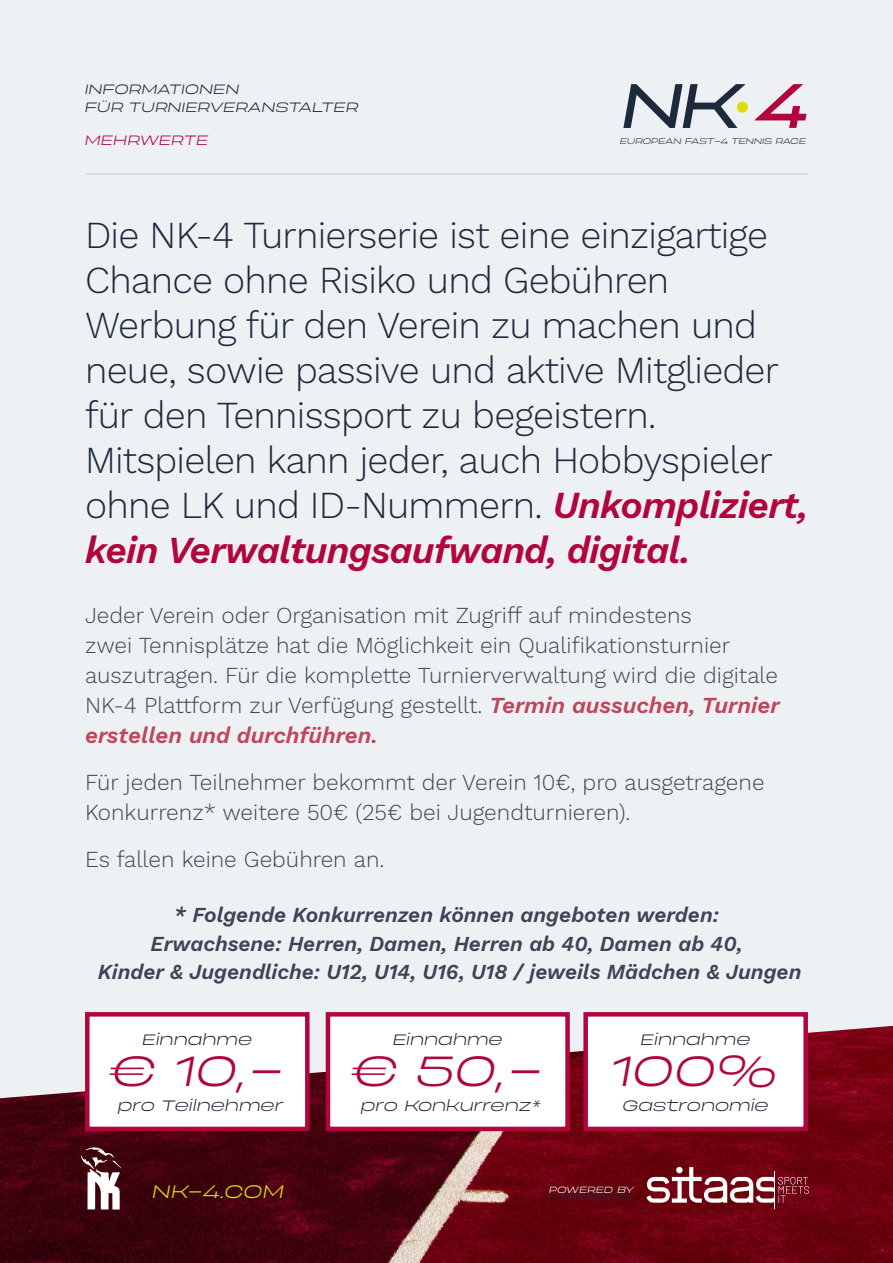
<style>
.page{position:relative;width:893px;height:1263px;background:#eef1f4}
.page>*{position:absolute;margin:0;border:0;box-sizing:border-box;transform-origin:0 0}
.t1{font:italic 300 42px "Phonk Sans";color:#b0063d}
.t2{font:300 37.5px/45px "Work Sans";letter-spacing:-.02em;color:#1d2a3c}
.t3{font:300 22.5px/30px "Work Sans";color:#404255}
.t4{font:italic 600 21px/28.5px "Work Sans";color:#404255;text-align:center}
.t5{font:italic 300 18px "Phonk Sans";color:#dedc00}
.t6{font:italic 300 15px "Phonk Sans";color:#1d2a3c}
.t7{font:italic 300 13.5px/18px "Phonk Sans";color:#1d2a3c}
.t8{font:italic 300 13.5px "Phonk Sans";letter-spacing:.01em;color:#b0063d}
.t9{font:italic 300 9px "Phonk Sans";letter-spacing:.01em;color:#1d2a3c}
.t10{font:italic 300 9px "Phonk Sans";letter-spacing:.01em;color:#fff}
.t11{font:italic 300 8.1px "Phonk Sans";letter-spacing:-.02em;color:#1d2a3c}
.s1{font-weight:600;font-style:italic;color:#b0063d}
.s2{font-weight:600;font-style:italic;color:#c0455a}
</style>
<div class="page">
<img style="left:0;top:1026px;width:893px;height:237px">
<svg style="left:646px;top:1167px;width:163px;height:36px;background:#9a4f58"></svg>
<hr style="left:774px;top:1171px;width:1px;height:37px;background:#fff">
<svg style="left:81px;top:1147px;width:41px;height:62px;background:#8f6d73"></svg>
<hr style="left:86px;top:174px;width:722px;height:1px;background:#c7c4cb">
<svg style="left:754px;top:84px;width:52px;height:44px"></svg>
<div style="left:737px;top:102px;width:11px;height:11px;background:#dedc00;border-radius:50%"></div>
<svg style="left:623px;top:84px;width:123px;height:44px"></svg>
<div style="left:85px;top:1012px;width:225px;height:119px;background:#fff;border:4px solid #b0063d"></div>
<div style="left:583px;top:1012px;width:225px;height:119px;background:#fff;border:4px solid #b0063d"></div>
<div style="left:326px;top:1012px;width:244px;height:119px;background:#fff;border:4px solid #b0063d"></div>
<p class="t7" style="left:85px;top:79px;width:275px">INFORMATIONEN<br>FÜR TURNIERVERANSTALTER</p>
<p class="t8" style="left:85px;top:130px;width:125px">MEHRWERTE</p>
<p class="t11" style="left:620px;top:136px;width:188px">EUROPEAN FAST-4 TENNIS RACE</p>
<p class="t2" style="left:85px;top:214px;width:724px">Die NK-4 Turnierserie ist eine einzigartige Chance ohne Risiko und Gebühren Werbung für den Verein zu machen und neue, sowie passive und aktive Mitglieder für den Tennissport zu begeistern.<br>Mitspielen kann jeder, auch Hobbyspieler ohne LK und ID-Nummern. <span class="s1">Unkompliziert, kein Verwaltungsaufwand, digital.</span></p>
<p class="t3" style="left:85px;top:601px;width:696px">Jeder Verein oder Organisation mit Zugriff auf mindestens<br>zwei Tennisplätze hat die Möglichkeit ein Qualifikationsturnier auszutragen. Für die komplette Turnierverwaltung wird die digitale NK-4 Plattform zur Verfügung gestellt. <span class="s2">Termin aussuchen, Turnier erstellen und durchführen.</span></p>
<p class="t3" style="left:85px;top:768px;width:681px">Für jeden Teilnehmer bekommt der Verein 10€, pro ausgetragene<br>Konkurrenz* weitere 50€ (25€ bei Jugendturnieren).</p>
<p class="t3" style="left:85px;top:845px;width:301px">Es fallen keine Gebühren an.</p>
<p class="t4" style="left:98px;top:900px;width:705px">* Folgende Konkurrenzen können angeboten werden:<br>Erwachsene: Herren, Damen, Herren ab 40, Damen ab 40,<br>Kinder &amp; Jugendliche: U12, U14, U16, U18 / jeweils Mädchen &amp; Jungen</p>
<p class="t6" style="left:143px;top:1028px;width:111px">Einnahme</p>
<h1 class="t1" style="left:109px;top:1041px;width:178px">€ 10,-</h1>
<p class="t6" style="left:118px;top:1094px;width:167px">pro Teilnehmer</p>
<p class="t6" style="left:393px;top:1028px;width:111px">Einnahme</p>
<h1 class="t1" style="left:351px;top:1041px;width:195px">€ 50,-</h1>
<p class="t6" style="left:361px;top:1094px;width:182px">pro Konkurrenz*</p>
<p class="t6" style="left:641px;top:1028px;width:111px">Einnahme</p>
<h1 class="t1" style="left:612px;top:1041px;width:169px">100%</h1>
<p class="t6" style="left:623px;top:1094px;width:148px">Gastronomie</p>
<p class="t5" style="left:153px;top:1179px;width:133px">NK-4.COM</p>
<p class="t9" style="left:548px;top:1190px;width:87px">POWERED BY</p>
<p class="t10" style="left:549px;top:1183px;width:87px">POWERED BY</p>
</div>
